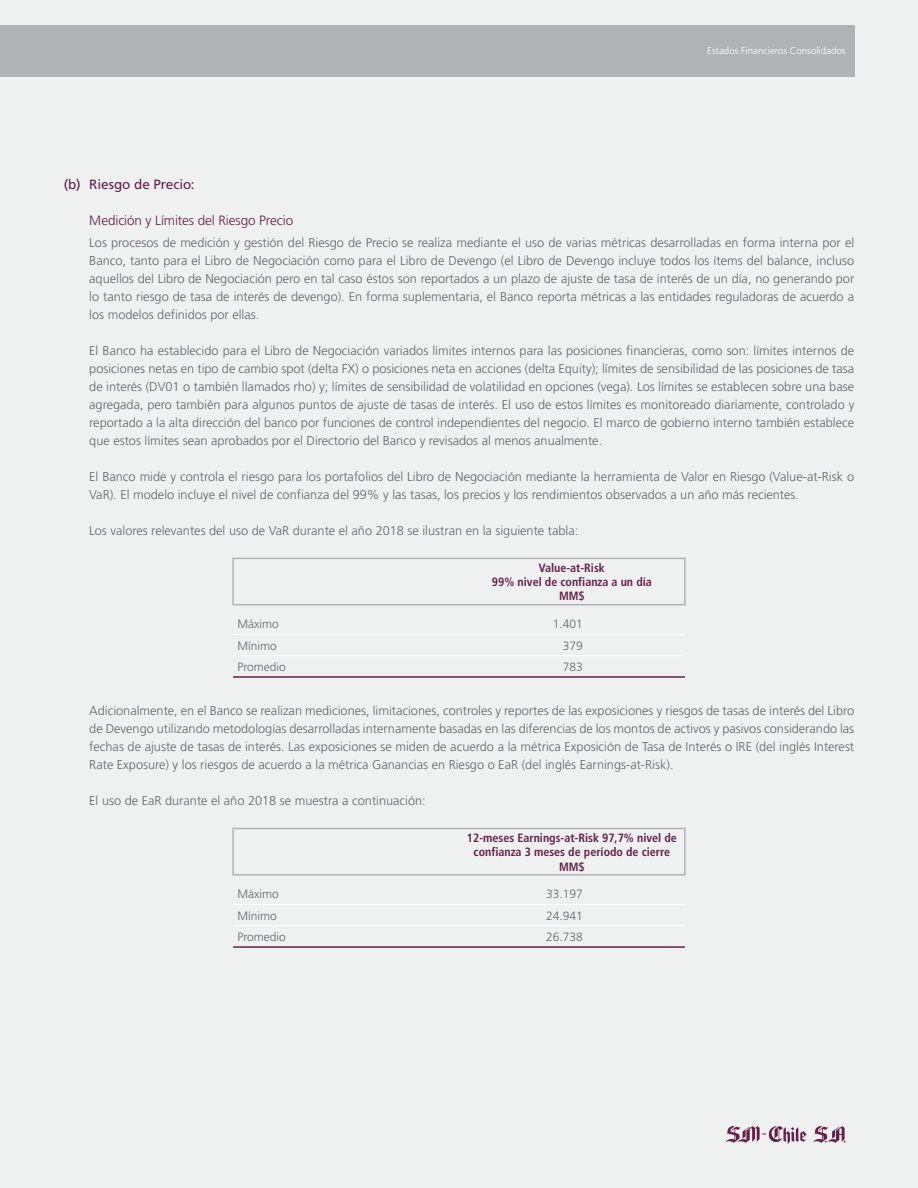
<style>
.page{position:relative;width:918px;height:1188px;background:#eff0f0}
.page>*{position:absolute;margin:0;border:0;box-sizing:border-box;transform-origin:0 0}
.t1{font:300 13.5px "Frutiger LT Std";letter-spacing:-.005em;color:#652049}
.t2{font:13.5px "Frutiger LT Std";color:#652049}
.t3{font:300 12.75px/18px "Frutiger LT Std";color:#61676d;text-align:justify}
.t4{font:700 condensed 12px/14.4px "Frutiger LT Std";color:#652049;text-align:center}
.t5{font:300 12px "Frutiger LT Std";color:#61676d}
.t6{font:300 9.75px "Frutiger LT Std";color:#fff}
</style>
<div class="page">
<div style="left:0;top:26px;width:854px;height:51px;background:#b0b3b6"></div>
<svg style="left:725px;top:1126px;width:121px;height:18px"></svg>
<hr style="left:233px;top:634px;width:226px;height:1px;background:#fff">
<hr style="left:459px;top:634px;width:226px;height:1px;background:#fff">
<hr style="left:233px;top:655px;width:226px;height:1px;background:#fff">
<hr style="left:459px;top:655px;width:226px;height:1px;background:#fff">
<hr style="left:232px;top:559px;width:2px;height:45px;background:#b0b3b6">
<hr style="left:232px;top:558px;width:227px;height:1px;background:#b0b3b6">
<hr style="left:459px;top:558px;width:227px;height:1px;background:#b0b3b6">
<hr style="left:684px;top:559px;width:2px;height:45px;background:#b0b3b6">
<hr style="left:232px;top:604px;width:227px;height:1px;background:#b0b3b6">
<hr style="left:459px;top:604px;width:227px;height:1px;background:#b0b3b6">
<hr style="left:233px;top:676px;width:226px;height:2px;background:#652049">
<hr style="left:459px;top:676px;width:226px;height:2px;background:#652049">
<hr style="left:233px;top:904px;width:226px;height:1px;background:#fff">
<hr style="left:459px;top:904px;width:226px;height:1px;background:#fff">
<hr style="left:233px;top:925px;width:226px;height:1px;background:#fff">
<hr style="left:459px;top:925px;width:226px;height:1px;background:#fff">
<hr style="left:232px;top:829px;width:2px;height:45px;background:#b0b3b6">
<hr style="left:232px;top:828px;width:227px;height:1px;background:#b0b3b6">
<hr style="left:459px;top:828px;width:227px;height:1px;background:#b0b3b6">
<hr style="left:684px;top:829px;width:2px;height:45px;background:#b0b3b6">
<hr style="left:232px;top:874px;width:227px;height:2px;background:#b0b3b6">
<hr style="left:459px;top:874px;width:227px;height:2px;background:#b0b3b6">
<hr style="left:233px;top:946px;width:226px;height:2px;background:#652049">
<hr style="left:459px;top:946px;width:226px;height:2px;background:#652049">
<p class="t6" style="left:707px;top:45px;width:140px">Estados Financieros Consolidados</p>
<p class="t2" style="left:64px;top:177px;width:132px">(b) Riesgo de Precio:</p>
<p class="t1" style="left:89px;top:213px;width:205px">Medición y Límites del Riesgo Precio</p>
<p class="t3" style="left:89px;top:234px;width:766px">Los procesos de medición y gestión del Riesgo de Precio se realiza mediante el uso de varias métricas desarrolladas en forma interna por el Banco, tanto para el Libro de Negociación como para el Libro de Devengo (el Libro de Devengo incluye todos los ítems del balance, incluso aquellos del Libro de Negociación pero en tal caso éstos son reportados a un plazo de ajuste de tasa de interés de un día, no generando por lo tanto riesgo de tasa de interés de devengo). En forma suplementaria, el Banco reporta métricas a las entidades reguladoras de acuerdo a los modelos definidos por ellas.</p>
<p class="t3" style="left:89px;top:342px;width:767px">El Banco ha establecido para el Libro de Negociación variados límites internos para las posiciones financieras, como son: límites internos de posiciones netas en tipo de cambio spot (delta FX) o posiciones neta en acciones (delta Equity); límites de sensibilidad de las posiciones de tasa de interés (DV01 o también llamados rho) y; límites de sensibilidad de volatilidad en opciones (vega). Los límites se establecen sobre una base agregada, pero también para algunos puntos de ajuste de tasas de interés. El uso de estos límites es monitoreado diariamente, controlado y reportado a la alta dirección del banco por funciones de control independientes del negocio. El marco de gobierno interno también establece que estos límites sean aprobados por el Directorio del Banco y revisados al menos anualmente.</p>
<p class="t3" style="left:89px;top:468px;width:766px">El Banco mide y controla el riesgo para los portafolios del Libro de Negociación mediante la herramienta de Valor en Riesgo (Value-at-Risk o<br>VaR). El modelo incluye el nivel de confianza del 99% y las tasas, los precios y los rendimientos observados a un año más recientes.</p>
<p class="t3" style="left:89px;top:522px;width:491px">Los valores relevantes del uso de VaR durante el año 2018 se ilustran en la siguiente tabla:</p>
<p class="t4" style="left:492px;top:560px;width:161px">Value-at-Risk<br>99% nivel de confianza a un día<br>MM$</p>
<p class="t5" style="left:237px;top:617px;width:43px">Máximo</p>
<p class="t5" style="left:553px;top:617px;width:32px">1.401</p>
<p class="t5" style="left:237px;top:639px;width:41px">Mínimo</p>
<p class="t5" style="left:563px;top:639px;width:22px">379</p>
<p class="t5" style="left:237px;top:660px;width:50px">Promedio</p>
<p class="t5" style="left:563px;top:660px;width:22px">783</p>
<p class="t3" style="left:89px;top:702px;width:766px">Adicionalmente, en el Banco se realizan mediciones, limitaciones, controles y reportes de las exposiciones y riesgos de tasas de interés del Libro de Devengo utilizando metodologías desarrolladas internamente basadas en las diferencias de los montos de activos y pasivos considerando las fechas de ajuste de tasas de interés. Las exposiciones se miden de acuerdo a la métrica Exposición de Tasa de Interés o IRE (del inglés Interest Rate Exposure) y los riesgos de acuerdo a la métrica Ganancias en Riesgo o EaR (del inglés Earnings-at-Risk).</p>
<p class="t3" style="left:89px;top:792px;width:338px">El uso de EaR durante el año 2018 se muestra a continuación:</p>
<p class="t4" style="left:467px;top:830px;width:211px">12-meses Earnings-at-Risk 97,7% nivel de confianza 3 meses de período de cierre<br>MM$</p>
<p class="t5" style="left:237px;top:888px;width:43px">Máximo</p>
<p class="t5" style="left:546px;top:888px;width:38px">33.197</p>
<p class="t5" style="left:237px;top:909px;width:41px">Mínimo</p>
<p class="t5" style="left:546px;top:909px;width:38px">24.941</p>
<p class="t5" style="left:237px;top:930px;width:50px">Promedio</p>
<p class="t5" style="left:546px;top:930px;width:38px">26.738</p>
</div>
